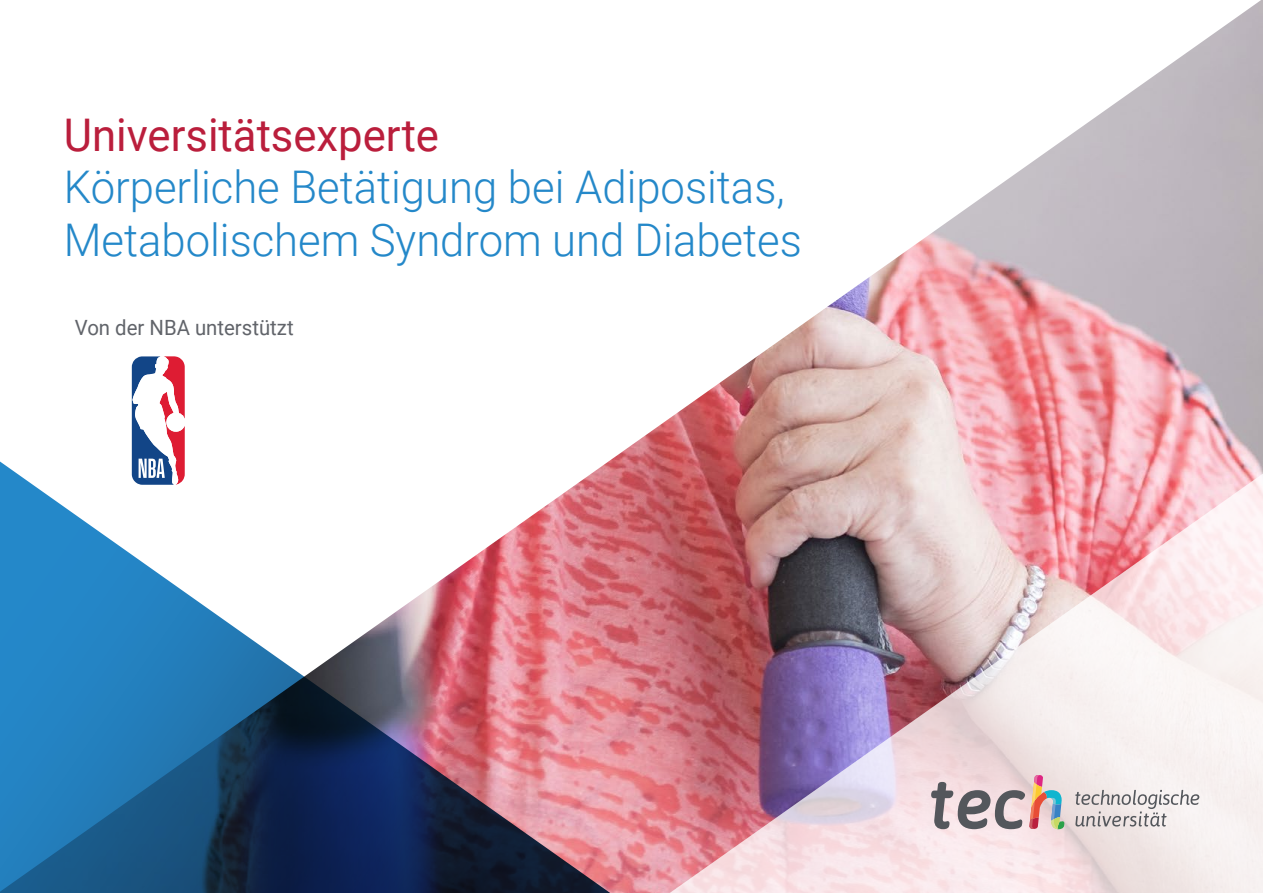
<style>
.page{position:relative;width:1263px;height:893px;background:#fff}
.page>*{position:absolute;margin:0;border:0;box-sizing:border-box;transform-origin:0 0}
.t1{font:300 45px/52.5px "Roboto";color:#2488c9}
.t2{font:45px "Roboto";color:#ba1e3c}
.t3{font:21px "Roboto";color:#61646a}
</style>
<div class="page">
<img style="left:131px;top:0;width:1132px;height:458px">
<svg style="left:0;top:446px;width:640px;height:447px"></svg>
<img style="left:634px;top:458px;width:629px;height:435px">
<svg style="left:132px;top:356px;width:53px;height:129px"></svg>
<svg style="left:931px;top:775px;width:133px;height:54px;background:#bfafb0"></svg>
<svg style="left:1075px;top:790px;width:124px;height:36px"></svg>
<p class="t2" style="left:64px;top:103px;width:377px">Universitätsexperte</p>
<p class="t1" style="left:64px;top:159px;width:739px">Körperliche Betätigung bei Adipositas,<br>Metabolischem Syndrom und Diabetes</p>
<p class="t3" style="left:75px;top:312px;width:220px">Von der NBA unterstützt</p>
</div>
